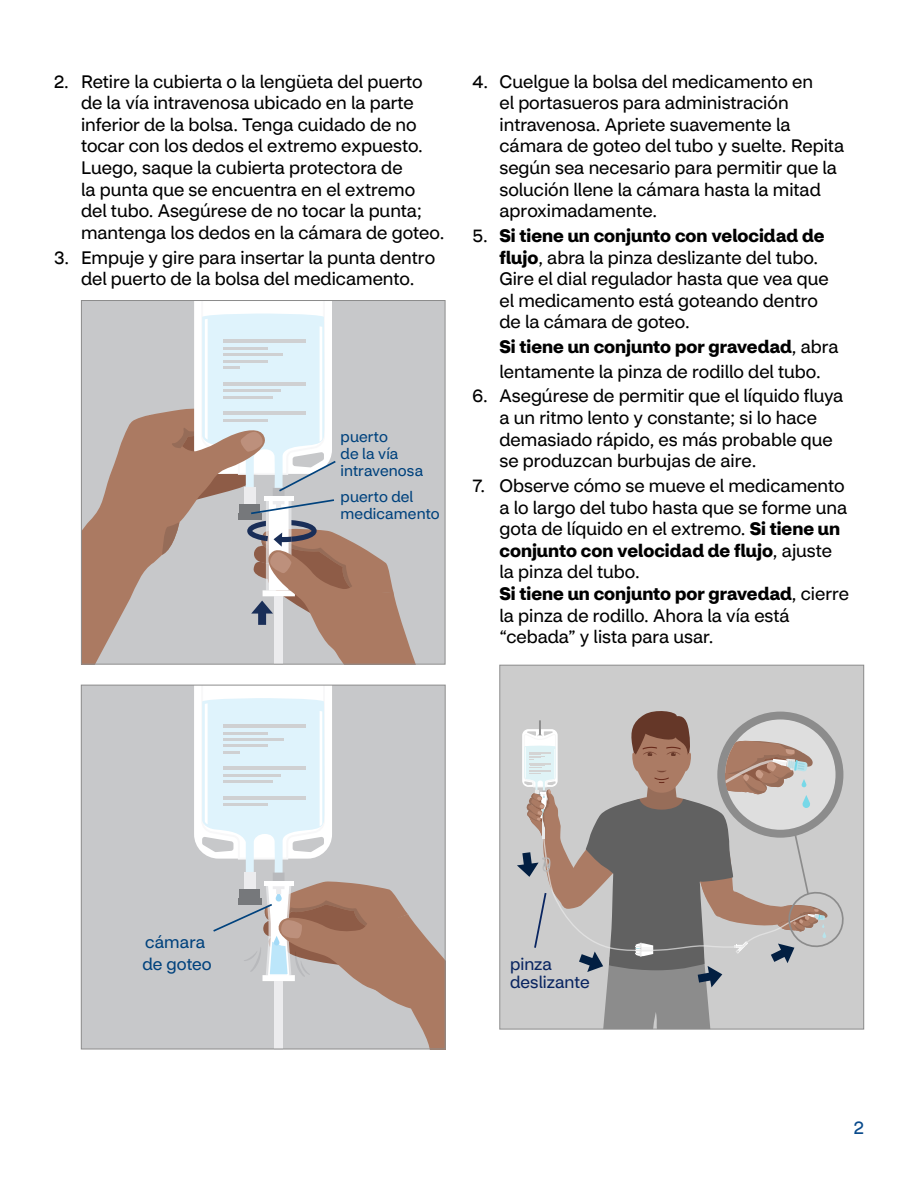
<style>
.page{position:relative;width:918px;height:1188px;background:#fff}
.page>*{position:absolute;margin:0;border:0;box-sizing:border-box;transform-origin:0 0}
.t1{font:18px/21.6px "CVS Health Sans";color:#000}
.t2{font:18px "CVS Health Sans";color:#0a4b8c}
.t3{font:16.8px/18.6px "CVS Health Sans";color:#092561}
.t4{font:16.8px/21.9px "CVS Health Sans";color:#00427d}
.t5{font:15.15px/16.8px "CVS Health Sans";letter-spacing:.005em;color:#00427d}
.s1{font-weight:700}
</style>
<div class="page">
<div style="left:81px;top:301px;width:364px;height:363px;background:#c7c8ca"></div>
<svg style="left:83px;top:302px;width:333px;height:361px"></svg>
<div style="left:81px;top:300px;width:364px;height:365px;border:1px solid #8c8c8c"></div>
<div style="left:81px;top:685px;width:364px;height:364px;background:#c7c8ca"></div>
<svg style="left:194px;top:687px;width:249px;height:360px"></svg>
<div style="left:81px;top:685px;width:364px;height:364px;border:1px solid #8c8c8c"></div>
<div style="left:500px;top:665px;width:364px;height:364px;background:#ccc"></div>
<svg style="left:517px;top:711px;width:327px;height:316px"></svg>
<div style="left:499px;top:665px;width:365px;height:364px;border:1px solid #8c8c8c"></div>
<p class="t1" style="left:81px;top:71px;width:365px;text-indent:-27px">2. Retire la cubierta o la lengüeta del puerto de la vía intravenosa ubicado en la parte inferior de la bolsa. Tenga cuidado de no tocar con los dedos el extremo expuesto.<br>Luego, saque la cubierta protectora de<br>la punta que se encuentra en el extremo del tubo. Asegúrese de no tocar la punta; mantenga los dedos en la cámara de goteo.</p>
<p class="t1" style="left:54px;top:247px;width:383px;text-align:center">3. Empuje y gire para insertar la punta dentro del puerto de la bolsa del medicamento.</p>
<p class="t5" style="left:341px;top:429px;width:84px">puerto<br>de la vía intravenosa</p>
<p class="t5" style="left:341px;top:488px;width:100px">puerto del medicamento</p>
<p class="t1" style="left:500px;top:71px;width:346px;text-indent:-27px">4. Cuelgue la bolsa del medicamento en<br>el portasueros para administración intravenosa. Apriete suavemente la cámara de goteo del tubo y suelte. Repita según sea necesario para permitir que la solución llene la cámara hasta la mitad aproximadamente.</p>
<p class="t1" style="left:500px;top:225px;width:331px;text-indent:-27px">5. <span class="s1">Si tiene un conjunto con velocidad de flujo</span>, abra la pinza deslizante del tubo.<br>Gire el dial regulador hasta que vea que el medicamento está goteando dentro de la cámara de goteo.</p>
<p class="t1" style="left:500px;top:334px;width:341px;line-height:24.6px"><span class="s1">Si tiene un conjunto por gravedad</span>, abra lentamente la pinza de rodillo del tubo.</p>
<p class="t1" style="left:500px;top:385px;width:345px;text-indent:-27px">6. Asegúrese de permitir que el líquido fluya a un ritmo lento y constante; si lo hace demasiado rápido, es más probable que se produzcan burbujas de aire.</p>
<p class="t1" style="left:500px;top:475px;width:351px;text-indent:-27px">7. Observe cómo se mueve el medicamento a lo largo del tubo hasta que se forme una gota de líquido en el extremo. <span class="s1">Si tiene un conjunto con velocidad de flujo</span>, ajuste la pinza del tubo.<br><span class="s1">Si tiene un conjunto por gravedad</span>, cierre la pinza de rodillo. Ahora la vía está “cebada” y lista para usar.</p>
<p class="t4" style="left:143px;top:931px;width:71px">cámara de goteo</p>
<p class="t3" style="left:510px;top:955px;width:81px">pinza deslizante</p>
<p class="t2" style="left:854px;top:1117px;width:12px">2</p>
</div>
